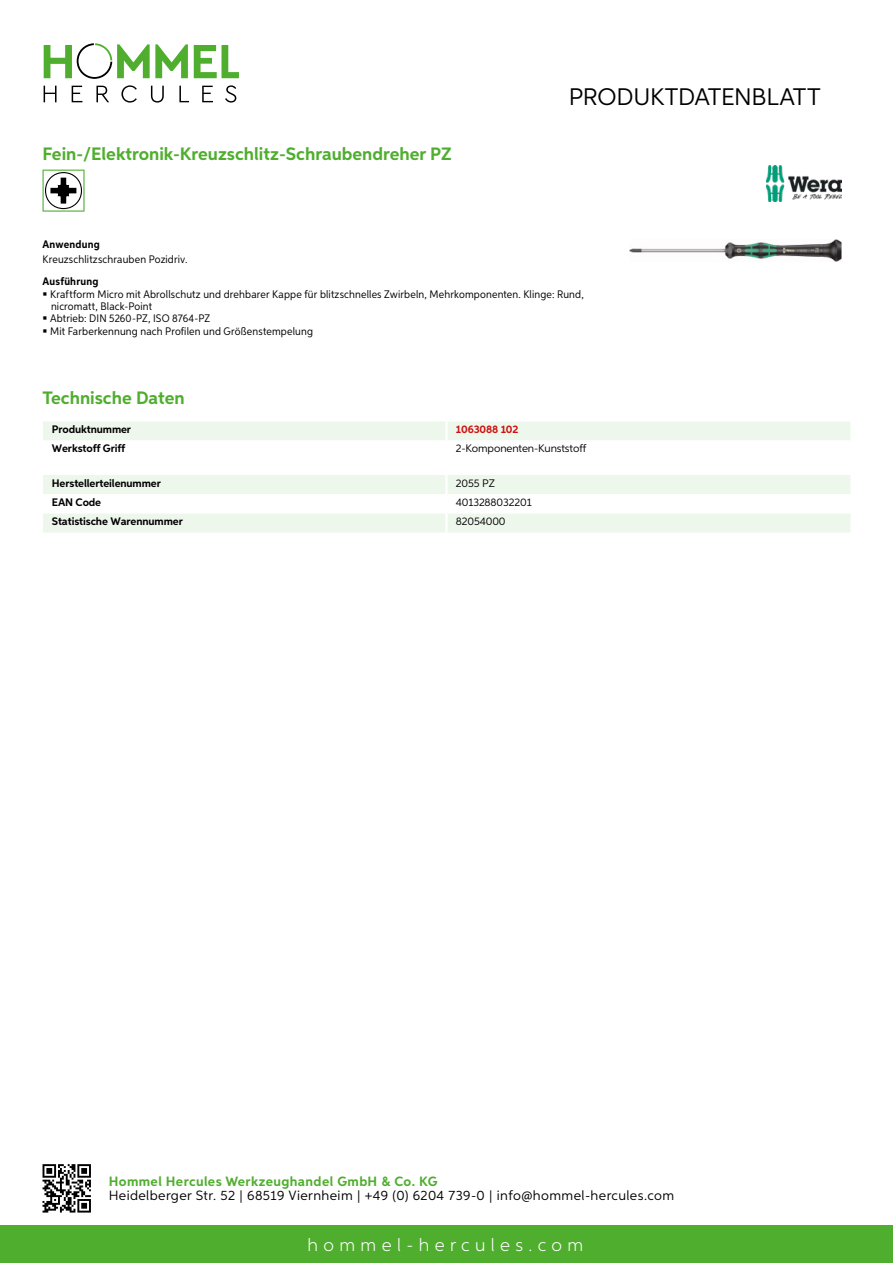
<style>
.page{position:relative;width:893px;height:1263px;background:#fff}
.page>*{position:absolute;margin:0;border:0;box-sizing:border-box;transform-origin:0 0}
.t1{font:24px "Aspira";letter-spacing:-.01em;color:#000}
.t2{font:700 18px "Aspira";color:#50ae2f}
.t3{font:300 18px "Aspira";letter-spacing:.3em;color:#fff}
.t4{font:13.5px "Aspira";letter-spacing:.03em;color:#000}
.t5{font:700 13.5px "Aspira";letter-spacing:.03em;color:#50ae2f}
.t6{font:10.95px/12.5px "Aspira Nar";letter-spacing:.015em;color:#000}
.t7{font:700 10.95px "Aspira";letter-spacing:-.01em;color:#000}
.t8{font:10.95px "Aspira";letter-spacing:-.01em;color:#000}
.t9{font:700 10.95px "Aspira Nar";letter-spacing:.02em;color:#000}
.t10{font:700 10.95px "Aspira";letter-spacing:-.01em;color:#cd1013}
</style>
<div class="page">
<div style="left:0;top:1226px;width:893px;height:37px;background:#50ae2f"></div>
<svg style="left:43px;top:1164px;width:48px;height:48px"></svg>
<svg style="left:194px;top:45px;width:45px;height:33px"></svg>
<svg style="left:44px;top:43px;width:144px;height:36px"></svg>
<svg style="left:44px;top:86px;width:13px;height:16px"></svg>
<svg style="left:72px;top:86px;width:10px;height:16px"></svg>
<svg style="left:96px;top:86px;width:13px;height:16px"></svg>
<svg style="left:121px;top:85px;width:16px;height:18px"></svg>
<svg style="left:151px;top:86px;width:13px;height:17px"></svg>
<svg style="left:179px;top:86px;width:10px;height:16px"></svg>
<svg style="left:202px;top:86px;width:11px;height:16px"></svg>
<svg style="left:225px;top:85px;width:11px;height:18px"></svg>
<div style="left:43px;top:421px;width:807px;height:19px;background:#eef7eb"></div>
<svg style="left:43px;top:475px;width:807px;height:57px"></svg>
<hr style="left:445px;top:513px;width:3px;height:19px;background:#fff">
<svg style="left:43px;top:170px;width:42px;height:42px"></svg>
<img style="left:629px;top:239px;width:213px;height:23px">
<img style="left:766px;top:166px;width:76px;height:36px">
<h2 class="t2" style="left:43px;top:142px;width:411px">Fein-/Elektronik-Kreuzschlitz-Schraubendreher PZ</h2>
<h1 class="t1" style="left:569px;top:82px;width:253px">Produktdatenblatt</h1>
<p class="t9" style="left:43px;top:237px;width:59px">Anwendung</p>
<p class="t6" style="left:43px;top:253px;width:146px">Kreuzschlitzschrauben Pozidriv.</p>
<p class="t9" style="left:43px;top:274px;width:58px">Ausführung</p>
<p class="t6" style="left:50px;top:287px;width:535px">Kraftform Micro mit Abrollschutz und drehbarer Kappe für blitzschnelles Zwirbeln, Mehrkomponenten. Klinge: Rund, nicromatt, Black-Point<br>Abtrieb: DIN 5260-PZ, ISO 8764-PZ<br>Mit Farberkennung nach Profilen und Größenstempelung</p>
<h2 class="t2" style="left:43px;top:387px;width:144px">Technische Daten</h2>
<p class="t7" style="left:52px;top:423px;width:81px">Produktnummer</p>
<p class="t10" style="left:456px;top:423px;width:64px">1063088 102</p>
<p class="t7" style="left:52px;top:442px;width:75px">Werkstoff Griff</p>
<p class="t8" style="left:456px;top:442px;width:132px">2-Komponenten-Kunststoff</p>
<p class="t7" style="left:52px;top:476px;width:111px">Herstellerteilenummer</p>
<p class="t8" style="left:456px;top:477px;width:41px">2055 PZ</p>
<p class="t7" style="left:52px;top:496px;width:51px">EAN Code</p>
<p class="t8" style="left:456px;top:496px;width:77px">4013288032201</p>
<p class="t7" style="left:52px;top:515px;width:132px">Statistische Warennummer</p>
<p class="t8" style="left:456px;top:515px;width:51px">82054000</p>
<p class="t5" style="left:109px;top:1172px;width:330px">Hommel Hercules Werkzeughandel GmbH &amp; Co. KG</p>
<p class="t4" style="left:109px;top:1187px;width:567px">Heidelberger Str. 52 | 68519 Viernheim | +49 (0) 6204 739-0 | info@hommel-hercules.com</p>
<h2 class="t3" style="left:307px;top:1234px;width:277px">hommel-hercules.com</h2>
</div>
